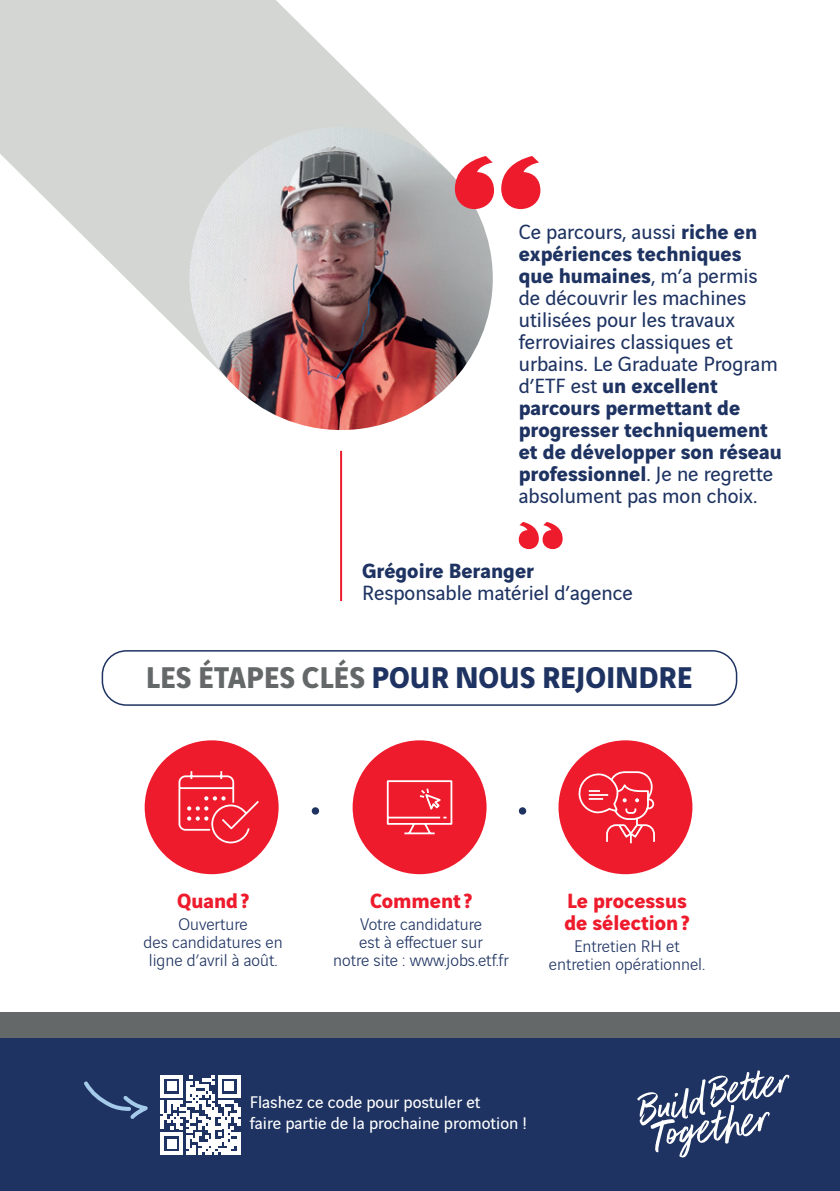
<style>
.page{position:relative;width:840px;height:1191px;background:#fff}
.page>*{position:absolute;margin:0;border:0;box-sizing:border-box;transform-origin:0 0}
.t1{font:700 32px "Vinci Sans";color:#1e3362}
.t2{font:22px/22px "Vinci Sans";color:#1e3362}
.t3{font:700 22px "Vinci Sans";color:#ee1b2c}
.t4{font:700 22px "Vinci Sans";color:#1e3362}
.t5{font:300 18px/18px "Vinci Sans";color:#1e3362;text-align:center}
.t6{font:18px/21.6px "Vinci Sans";color:#fff}
.s1{font-weight:700}
.s2{color:#646868}
</style>
<div class="page">
<div style="left:102px;top:650px;width:635px;height:56px;border:2px solid #1e3362;border-radius:24px"></div>
<div style="left:145px;top:740px;width:133px;height:134px;background:#ee1b2c;border-radius:50%"></div>
<svg style="left:178px;top:771px;width:81px;height:73px"></svg>
<div style="left:352px;top:740px;width:134px;height:134px;background:#ee1b2c;border-radius:50%"></div>
<svg style="left:386px;top:780px;width:67px;height:55px"></svg>
<div style="left:558px;top:740px;width:134px;height:134px;background:#ee1b2c;border-radius:50%"></div>
<svg style="left:578px;top:771px;width:77px;height:73px"></svg>
<div style="left:311px;top:807px;width:8px;height:7px;background:#1e3362;border-radius:50%"></div>
<div style="left:518px;top:807px;width:8px;height:7px;background:#1e3362;border-radius:50%"></div>
<hr style="left:340px;top:451px;width:2px;height:150px;background:#ee1b2c">
<svg style="left:0;top:0;width:450px;height:388px;fill:#d4d6d4"></svg>
<img style="left:189px;top:127px;width:303px;height:303px;border-radius:152px">
<svg style="left:454px;top:156px;width:39px;height:53px"></svg>
<svg style="left:501px;top:156px;width:39px;height:53px"></svg>
<svg style="left:518px;top:522px;width:44px;height:27px"></svg>
<div style="left:0;top:1037px;width:839px;height:154px;background:#1e3362"></div>
<div style="left:0;top:1012px;width:839px;height:26px;background:#646868"></div>
<svg style="left:637px;top:1070px;width:151px;height:88px"></svg>
<svg style="left:84px;top:1075px;width:156px;height:79px"></svg>
<p class="t2" style="left:518px;top:218px;width:264px">Ce parcours, aussi <span class="s1">riche en expériences techniques que humaines</span>, m’a permis de découvrir les machines utilisées pour les travaux ferroviaires classiques et urbains. Le Graduate Program d’ETF est <span class="s1">un excellent parcours permettant de progresser techniquement et de développer son réseau professionnel</span>. Je ne regrette absolument pas mon choix.</p>
<p class="t4" style="left:362px;top:553px;width:173px">Grégoire Beranger</p>
<p class="t2" style="left:362px;top:580px;width:272px">Responsable matériel d’agence</p>
<p class="t1" style="left:146px;top:652px;width:547px"><span class="s2">LES ÉTAPES CLÉS</span> POUR NOUS REJOINDRE</p>
<p class="t3" style="left:177px;top:883px;width:73px">Quand?</p>
<p class="t5" style="left:178px;top:914px;width:71px">Ouverture</p>
<p class="t5" style="left:143px;top:932px;width:140px">des candidatures en</p>
<p class="t5" style="left:149px;top:950px;width:130px">ligne d’avril à août.</p>
<p class="t3" style="left:370px;top:883px;width:103px">Comment?</p>
<p class="t5" style="left:360px;top:914px;width:123px">Votre candidature</p>
<p class="t5" style="left:333px;top:932px;width:177px">est à effectuer sur<br>notre site : www.jobs.etf.fr</p>
<p class="t3" style="left:566px;top:883px;width:121px">Le processus</p>
<p class="t3" style="left:564px;top:905px;width:127px">de sélection?</p>
<p class="t5" style="left:548px;top:936px;width:157px">Entretien RH et entretien opérationnel.</p>
<p class="t6" style="left:249px;top:1089px;width:279px">Flashez ce code pour postuler et<br>faire partie de la prochaine promotion !</p>
</div>
